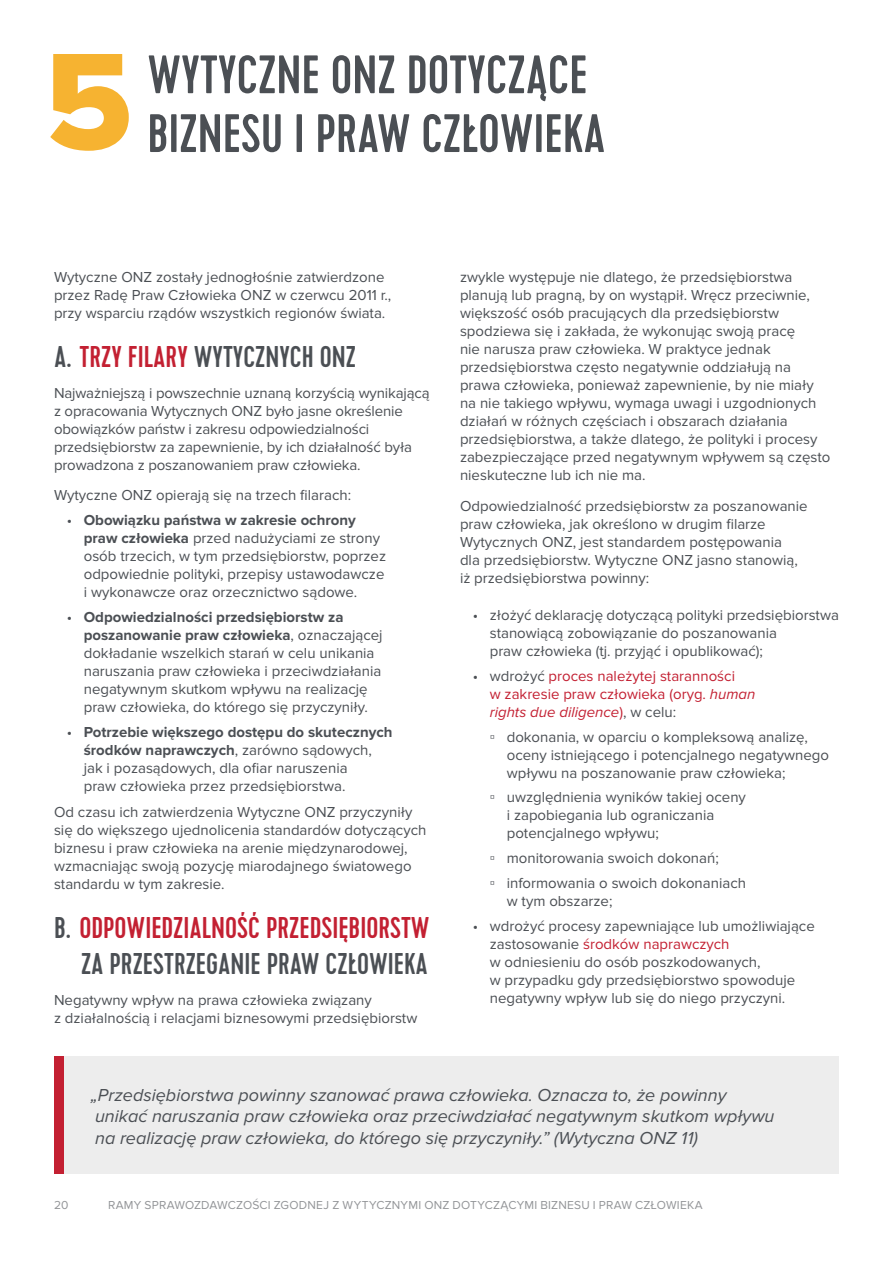
<style>
.page{position:relative;width:893px;height:1263px;background:#fff}
.page>*{position:absolute;margin:0;border:0;box-sizing:border-box;transform-origin:0 0}
.t1{font:500 54px/58.8px "Cervo";color:#4b4f54}
.t2{font:500 30px/36px "Cervo";color:#4b4f54;text-align:right}
.t3{font:italic 18px/21.6px "Proxima Nova";color:#4b4f54}
.t4{font:15px/18px "Proxima Nova";color:#4b4f54}
.t5{font:15px/18px "Proxima Nova";color:#c32032}
.t6{font:12px "Proxima Nova";letter-spacing:.02em;color:#939598}
.s1{color:#c32032}
.s2{font-weight:700}
.s3{color:#4b4f54}
.s4{font-style:italic}
.s5{font-family:"Calibri"}
</style>
<div class="page">
<div style="left:54px;top:1057px;width:785px;height:117px;background:#ededed"></div>
<div style="left:54px;top:1057px;width:9px;height:117px;background:#c32032"></div>
<svg style="left:50px;top:54px;width:79px;height:97px"></svg>
<h1 class="t1" style="left:147px;top:47px;width:460px">WYTYCZNE ONZ DOTYCZĄCE<br>BIZNESU I PRAW CZŁOWIEKA</h1>
<p class="t4" style="left:54px;top:268px;width:339px">Wytyczne ONZ zostały jednogłośnie zatwierdzone przez Radę Praw Człowieka ONZ w czerwcu 2011 r., przy wsparciu rządów wszystkich regionów świata.</p>
<h2 class="t2" style="left:54px;top:339px;width:303px">A. <span class="s1">TRZY FILARY</span> WYTYCZNYCH ONZ</h2>
<p class="t4" style="left:54px;top:384px;width:377px">Najważniejszą i powszechnie uznaną korzyścią wynikającą z opracowania Wytycznych ONZ było jasne określenie obowiązków państw i zakresu odpowiedzialności przedsiębiorstw za zapewnienie, by ich działalność była prowadzona z poszanowaniem praw człowieka.</p>
<p class="t4" style="left:54px;top:487px;width:299px">Wytyczne ONZ opierają się na trzech filarach:</p>
<p class="t4" style="left:84px;top:511px;width:304px;text-indent:-17px">• <span class="s2">Obowiązku państwa w zakresie ochrony praw człowieka</span> przed nadużyciami ze strony osób trzecich, w tym przedsiębiorstw, poprzez odpowiednie polityki, przepisy ustawodawcze i wykonawcze oraz orzecznictwo sądowe.</p>
<p class="t4" style="left:84px;top:608px;width:300px;text-indent:-17px">• <span class="s2">Odpowiedzialności przedsiębiorstw za poszanowanie praw człowieka</span>, oznaczającej dokładanie wszelkich starań w celu unikania naruszania praw człowieka i przeciwdziałania negatywnym skutkom wpływu na realizację praw człowieka, do którego się przyczyniły.</p>
<p class="t4" style="left:84px;top:723px;width:310px;text-indent:-17px">• <span class="s2">Potrzebie większego dostępu do skutecznych środków naprawczych</span>, zarówno sądowych, jak i pozasądowych, dla ofiar naruszenia<br>praw człowieka przez przedsiębiorstwa.</p>
<p class="t4" style="left:54px;top:803px;width:374px">Od czasu ich zatwierdzenia Wytyczne ONZ przyczyniły się do większego ujednolicenia standardów dotyczących biznesu i praw człowieka na arenie międzynarodowej, wzmacniając swoją pozycję miarodajnego światowego standardu w tym zakresie.</p>
<h2 class="t2" style="left:54px;top:910px;width:377px">B. <span class="s1">ODPOWIEDZIALNOŚĆ PRZEDSIĘBIORSTW<br></span>ZA PRZESTRZEGANIE PRAW CZŁOWIEKA</h2>
<p class="t4" style="left:54px;top:991px;width:365px">Negatywny wpływ na prawa człowieka związany<br>z działalnością i relacjami biznesowymi przedsiębiorstw</p>
<p class="t4" style="left:460px;top:268px;width:372px">zwykle występuje nie dlatego, że przedsiębiorstwa planują lub pragną, by on wystąpił. Wręcz przeciwnie, większość osób pracujących dla przedsiębiorstw spodziewa się i zakłada, że wykonując swoją pracę<br>nie narusza praw człowieka. W praktyce jednak przedsiębiorstwa często negatywnie oddziałują na prawa człowieka, ponieważ zapewnienie, by nie miały na nie takiego wpływu, wymaga uwagi i uzgodnionych działań w różnych częściach i obszarach działania przedsiębiorstwa, a także dlatego, że polityki i procesy zabezpieczające przed negatywnym wpływem są często nieskuteczne lub ich nie ma.</p>
<p class="t4" style="left:460px;top:497px;width:349px">Odpowiedzialność przedsiębiorstw za poszanowanie praw człowieka, jak określono w drugim filarze Wytycznych ONZ, jest standardem postępowania<br>dla przedsiębiorstw. Wytyczne ONZ jasno stanowią, iż przedsiębiorstwa powinny:</p>
<p class="t4" style="left:490px;top:606px;width:351px;text-indent:-17px">• złożyć deklarację dotyczącą polityki przedsiębiorstwa stanowiącą zobowiązanie do poszanowania<br>praw człowieka (tj. przyjąć i opublikować);</p>
<p class="t5" style="left:490px;top:667px;width:267px;text-indent:-17px"><span class="s3">• wdrożyć</span> proces należytej staranności<br>w zakresie praw człowieka (oryg. <span class="s4">human rights due diligence</span>)<span class="s3">, w celu:</span></p>
<p class="t4" style="left:507px;top:728px;width:324px;text-indent:-17px"><span class="s5">▫</span> dokonania, w oparciu o kompleksową analizę, oceny istniejącego i potencjalnego negatywnego wpływu na poszanowanie praw człowieka;</p>
<p class="t4" style="left:507px;top:789px;width:241px;text-indent:-17px"><span class="s5">▫</span> uwzględnienia wyników takiej oceny i zapobiegania lub ograniczania potencjalnego wpływu;</p>
<p class="t4" style="left:490px;top:846px;width:258px;line-height:24.8px"><span class="s5">▫</span> monitorowania swoich dokonań;<br><span class="s5">▫</span> informowania o swoich dokonaniach</p>
<p class="t4" style="left:507px;top:892px;width:107px">w tym obszarze;</p>
<p class="t4" style="left:490px;top:917px;width:327px;text-indent:-17px">• wdrożyć procesy zapewniające lub umożliwiające zastosowanie <span class="s1">środków naprawczych<br></span>w odniesieniu do osób poszkodowanych,<br>w przypadku gdy przedsiębiorstwo spowoduje negatywny wpływ lub się do niego przyczyni.</p>
<p class="t3" style="left:91px;top:1084px;width:685px">„Przedsiębiorstwa powinny szanować prawa człowieka. Oznacza to, że powinny unikać naruszania praw człowieka oraz przeciwdziałać negatywnym skutkom wpływu na realizację praw człowieka, do którego się przyczyniły.” (Wytyczna ONZ 11)</p>
<p class="t6" style="left:54px;top:1198px;width:16px">20</p>
<p class="t6" style="left:108px;top:1198px;width:596px">RAMY SPRAWOZDAWCZOŚCI ZGODNEJ Z WYTYCZNYMI ONZ DOTYCZĄCYMI BIZNESU I PRAW CZŁOWIEKA</p>
</div>
